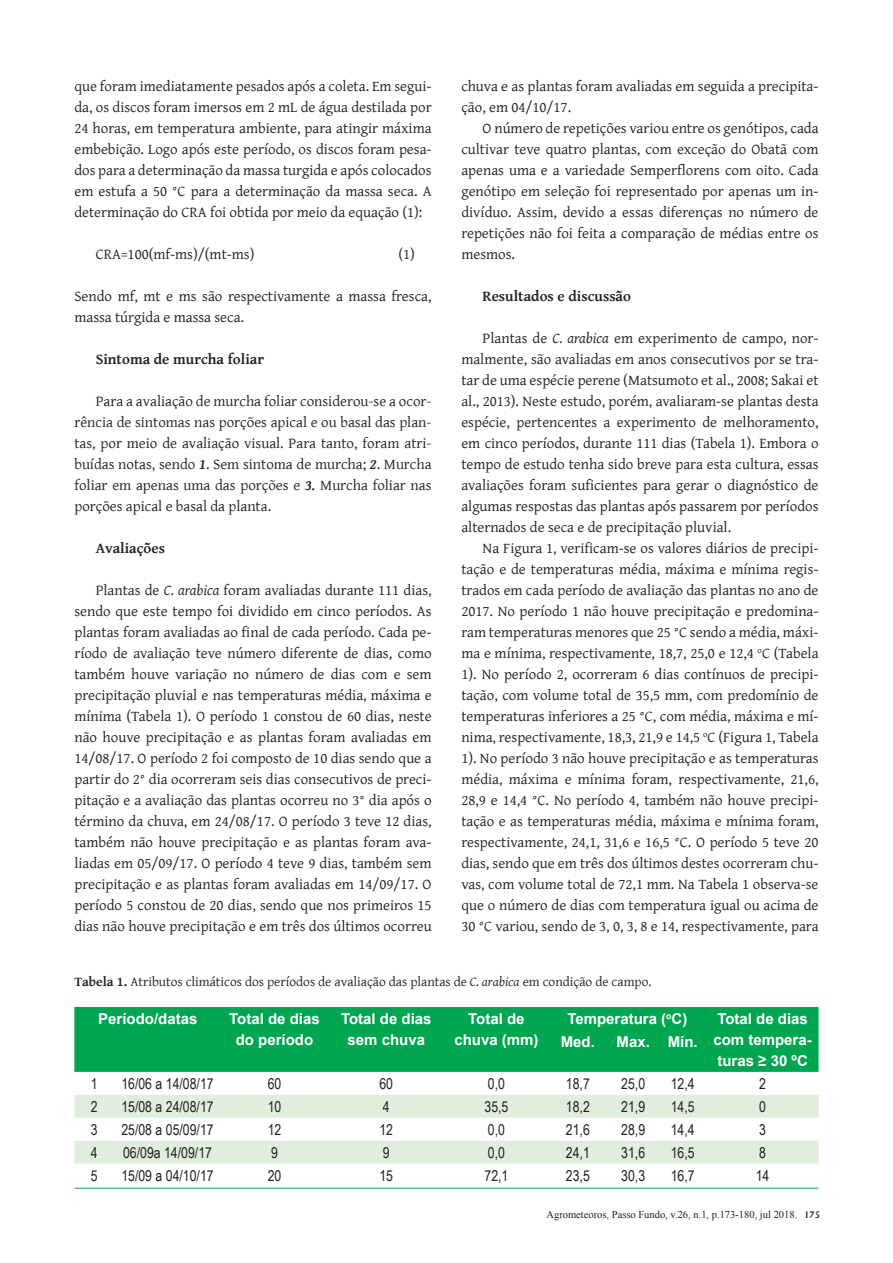
<style>
.page{position:relative;width:893px;height:1263px;background:#fff}
.page>*{position:absolute;margin:0;border:0;box-sizing:border-box;transform-origin:0 0}
.paragrafo_agrom{font:15px/21px "Gentium Plus";color:#231f20;text-align:justify}
.paragrafo_agrom-2{font:15px/21px "Gentium Basic";color:#231f20;text-align:justify}
.paragrafo_agrom-3{font:15px "Arial Narrow";color:#231f20}
.paragrafo_agrom-4{font:700 15px/21px "Arial";color:#fff;text-align:center}
.subtitulo_agrom{font:700 15px "Gentium Basic";color:#231f20}
.figura{font:13.5px "Gentium Basic";color:#231f20}
.t1{font:10.5px "Times New Roman";color:#231f20}
.s1{font-weight:700;font-style:italic}
.s2{font-style:italic}
.s3{font-weight:700}
.s4{font-family:"Sigvar";font-weight:500;font-size:9px}
</style>
<div class="page">
<div style="left:74px;top:1007px;width:745px;height:65px;background:#00a54f"></div>
<svg style="left:74px;top:1095px;width:745px;height:68px;fill:#e1eedd"></svg>
<div style="left:548px;top:1030px;width:159px;height:23px;background:#00a54f"></div>
<hr style="left:74px;top:1188px;width:745px;height:1px;background:#00a54f">
<p class="paragrafo_agrom" style="left:74px;top:74px;width:359px">que foram imediatamente pesados após a coleta. Em segui&shy;da, os discos foram imersos em 2 mL de água destilada por 24 horas, em temperatura ambiente, para atingir máxima embebição. Logo após este período, os discos foram pesa&shy;dos para a determinação da massa turgida e após colocados em estufa a 50 °C para a determinação da massa seca. A determinação do CRA foi obtida por meio da equação (1):</p>
<p class="paragrafo_agrom" style="left:96px;top:242px;width:160px">CRA=100(mf-ms)/(mt-ms)</p>
<p class="paragrafo_agrom" style="left:398px;top:242px;width:18px">(1)</p>
<p class="paragrafo_agrom" style="left:74px;top:284px;width:359px">Sendo mf, mt e ms são respectivamente a massa fresca, massa túrgida e massa seca.</p>
<p class="subtitulo_agrom" style="left:96px;top:348px;width:170px">Sintoma de murcha foliar</p>
<p class="paragrafo_agrom-2" style="left:74px;top:390px;width:359px;text-indent:21px">Para a avaliação de murcha foliar considerou-se a ocor&shy;rência de sintomas nas porções apical e ou basal das plan&shy;tas, por meio de avaliação visual. Para tanto, foram atri&shy;buídas notas, sendo <span class="s1">1</span>. Sem sintoma de murcha; <span class="s1">2</span>. Murcha foliar em apenas uma das porções e <span class="s1">3.</span> Murcha foliar nas porções apical e basal da planta.</p>
<p class="subtitulo_agrom" style="left:96px;top:537px;width:71px">Avaliações</p>
<p class="paragrafo_agrom" style="left:74px;top:578px;width:359px;text-indent:21px">Plantas de <span class="s2">C. arabica</span> foram avaliadas durante 111 dias, sendo que este tempo foi dividido em cinco períodos. As plantas foram avaliadas ao final de cada período. Cada pe&shy;ríodo de avaliação teve número diferente de dias, como também houve variação no número de dias com e sem precipitação pluvial e nas temperaturas média, máxima e mínima (Tabela 1). O período 1 constou de 60 dias, neste não houve precipitação e as plantas foram avaliadas em 14/08/17. O período 2 foi composto de 10 dias sendo que a partir do 2° dia ocorreram seis dias consecutivos de preci&shy;pitação e a avaliação das plantas ocorreu no 3° dia após o término da chuva, em 24/08/17. O período 3 teve 12 dias, também não houve precipitação e as plantas foram ava&shy;liadas em 05/09/17. O período 4 teve 9 dias, também sem precipitação e as plantas foram avaliadas em 14/09/17. O período 5 constou de 20 dias, sendo que nos primeiros 15 dias não houve precipitação e em três dos últimos ocorreu</p>
<p class="paragrafo_agrom" style="left:461px;top:74px;width:359px">chuva e as plantas foram avaliadas em seguida a precipita&shy;ção, em 04/10/17.</p>
<p class="paragrafo_agrom" style="left:461px;top:116px;width:359px;text-indent:21px">O número de repetições variou entre os genótipos, cada cultivar teve quatro plantas, com exceção do Obatã com apenas uma e a variedade Semperflorens com oito. Cada genótipo em seleção foi representado por apenas um in&shy;divíduo. Assim, devido a essas diferenças no número de repetições não foi feita a comparação de médias entre os mesmos.</p>
<p class="subtitulo_agrom" style="left:483px;top:285px;width:150px">Resultados e discussão</p>
<p class="paragrafo_agrom" style="left:461px;top:326px;width:359px;text-indent:21px">Plantas de <span class="s2">C. arabica</span> em experimento de campo, nor&shy;malmente, são avaliadas em anos consecutivos por se tra&shy;tar de uma espécie perene (Matsumoto et al., 2008; Sakai et al., 2013). Neste estudo, porém, avaliaram-se plantas desta espécie, pertencentes a experimento de melhoramento, em cinco períodos, durante 111 dias (Tabela 1). Embora o tempo de estudo tenha sido breve para esta cultura, essas avaliações foram suficientes para gerar o diagnóstico de algumas respostas das plantas após passarem por períodos alternados de seca e de precipitação pluvial.</p>
<p class="paragrafo_agrom" style="left:461px;top:536px;width:359px;text-indent:21px">Na Figura 1, verificam-se os valores diários de precipi&shy;tação e de temperaturas média, máxima e mínima regis&shy;trados em cada período de avaliação das plantas no ano de 2017. No período 1 não houve precipitação e predomina&shy;ram temperaturas menores que 25 °C sendo a média, máxi&shy;ma e mínima, respectivamente, 18,7, 25,0 e 12,4 <sup>o</sup>C (Tabela 1). No período 2, ocorreram 6 dias contínuos de precipi&shy;tação, com volume total de 35,5 mm, com predomínio de temperaturas inferiores a 25 °C, com média, máxima e mí&shy;nima, respectivamente, 18,3, 21,9 e 14,5 <sup>o</sup>C (Figura 1, Tabela 1). No período 3 não houve precipitação e as temperaturas média, máxima e mínima foram, respectivamente, 21,6, 28,9 e 14,4 °C. No período 4, também não houve precipi&shy;tação e as temperaturas média, máxima e mínima foram, respectivamente, 24,1, 31,6 e 16,5 °C. O período 5 teve 20 dias, sendo que em três dos últimos destes ocorreram chu&shy;vas, com volume total de 72,1 mm. Na Tabela 1 observa-se que o número de dias com temperatura igual ou acima de 30 °C variou, sendo de 3, 0, 3, 8 e 14, respectivamente, para</p>
<p class="figura" style="left:74px;top:971px;width:579px"><span class="s3">Tabela 1.</span> Atributos climáticos dos períodos de avaliação das plantas de <span class="s2">C. arabica</span> em condição de campo.</p>
<p class="paragrafo_agrom-4" style="left:98px;top:1008px;width:101px">Período/datas</p>
<p class="paragrafo_agrom-4" style="left:229px;top:1008px;width:92px">Total de dias do período</p>
<p class="paragrafo_agrom-4" style="left:341px;top:1008px;width:92px">Total de dias sem chuva</p>
<p class="paragrafo_agrom-4" style="left:468px;top:1008px;width:58px">Total de</p>
<p class="paragrafo_agrom-4" style="left:454px;top:1029px;width:86px">chuva (mm)</p>
<p class="paragrafo_agrom-4" style="left:567px;top:1008px;width:122px">Temperatura (<sup>o</sup>C)</p>
<p class="paragrafo_agrom-4" style="left:561px;top:1031px;width:36px">Med.</p>
<p class="paragrafo_agrom-4" style="left:617px;top:1031px;width:35px">Max.</p>
<p class="paragrafo_agrom-4" style="left:668px;top:1031px;width:31px">Mín.</p>
<p class="paragrafo_agrom-4" style="left:713px;top:1008px;width:100px;text-align:left">Total de dias com tempera&shy;turas ≥ 30 ºC</p>
<p class="paragrafo_agrom-3" style="left:91px;top:1075px;width:8px">1</p>
<p class="paragrafo_agrom-3" style="left:121px;top:1075px;width:94px">16/06 a 14/08/17</p>
<p class="paragrafo_agrom-3" style="left:268px;top:1075px;width:15px">60</p>
<p class="paragrafo_agrom-3" style="left:379px;top:1075px;width:15px">60</p>
<p class="paragrafo_agrom-3" style="left:488px;top:1075px;width:19px">0,0</p>
<p class="paragrafo_agrom-3" style="left:566px;top:1075px;width:25px">18,7</p>
<p class="paragrafo_agrom-3" style="left:621px;top:1075px;width:25px">25,0</p>
<p class="paragrafo_agrom-3" style="left:671px;top:1075px;width:25px">12,4</p>
<p class="paragrafo_agrom-3" style="left:759px;top:1075px;width:8px">2</p>
<p class="paragrafo_agrom-3" style="left:91px;top:1098px;width:8px">2</p>
<p class="paragrafo_agrom-3" style="left:121px;top:1098px;width:94px">15/08 a 24/08/17</p>
<p class="paragrafo_agrom-3" style="left:268px;top:1098px;width:15px">10</p>
<p class="paragrafo_agrom-3" style="left:383px;top:1098px;width:8px">4</p>
<p class="paragrafo_agrom-3" style="left:484px;top:1098px;width:25px">35,5</p>
<p class="paragrafo_agrom-3" style="left:566px;top:1098px;width:25px">18,2</p>
<p class="paragrafo_agrom-3" style="left:621px;top:1098px;width:25px">21,9</p>
<p class="paragrafo_agrom-3" style="left:671px;top:1098px;width:25px">14,5</p>
<p class="paragrafo_agrom-3" style="left:759px;top:1098px;width:8px">0</p>
<p class="paragrafo_agrom-3" style="left:91px;top:1121px;width:8px">3</p>
<p class="paragrafo_agrom-3" style="left:121px;top:1121px;width:94px">25/08 a 05/09/17</p>
<p class="paragrafo_agrom-3" style="left:268px;top:1121px;width:15px">12</p>
<p class="paragrafo_agrom-3" style="left:379px;top:1121px;width:15px">12</p>
<p class="paragrafo_agrom-3" style="left:488px;top:1121px;width:19px">0,0</p>
<p class="paragrafo_agrom-3" style="left:566px;top:1121px;width:25px">21,6</p>
<p class="paragrafo_agrom-3" style="left:621px;top:1121px;width:25px">28,9</p>
<p class="paragrafo_agrom-3" style="left:671px;top:1121px;width:25px">14,4</p>
<p class="paragrafo_agrom-3" style="left:759px;top:1121px;width:8px">3</p>
<p class="paragrafo_agrom-3" style="left:91px;top:1144px;width:8px">4</p>
<p class="paragrafo_agrom-3" style="left:123px;top:1144px;width:90px">06/09a 14/09/17</p>
<p class="paragrafo_agrom-3" style="left:271px;top:1144px;width:8px">9</p>
<p class="paragrafo_agrom-3" style="left:383px;top:1144px;width:8px">9</p>
<p class="paragrafo_agrom-3" style="left:488px;top:1144px;width:19px">0,0</p>
<p class="paragrafo_agrom-3" style="left:566px;top:1144px;width:25px">24,1</p>
<p class="paragrafo_agrom-3" style="left:621px;top:1144px;width:25px">31,6</p>
<p class="paragrafo_agrom-3" style="left:671px;top:1144px;width:25px">16,5</p>
<p class="paragrafo_agrom-3" style="left:759px;top:1144px;width:8px">8</p>
<p class="paragrafo_agrom-3" style="left:91px;top:1167px;width:8px">5</p>
<p class="paragrafo_agrom-3" style="left:121px;top:1167px;width:94px">15/09 a 04/10/17</p>
<p class="paragrafo_agrom-3" style="left:268px;top:1167px;width:15px">20</p>
<p class="paragrafo_agrom-3" style="left:379px;top:1167px;width:15px">15</p>
<p class="paragrafo_agrom-3" style="left:484px;top:1167px;width:25px">72,1</p>
<p class="paragrafo_agrom-3" style="left:566px;top:1167px;width:25px">23,5</p>
<p class="paragrafo_agrom-3" style="left:621px;top:1167px;width:25px">30,3</p>
<p class="paragrafo_agrom-3" style="left:671px;top:1167px;width:25px">16,7</p>
<p class="paragrafo_agrom-3" style="left:756px;top:1167px;width:15px">14</p>
<p class="t1" style="left:547px;top:1207px;width:275px">Agrometeoros, Passo Fundo, v.26, n.1, p.173-180, jul 2018. <span class="s4">175</span></p>
</div>
